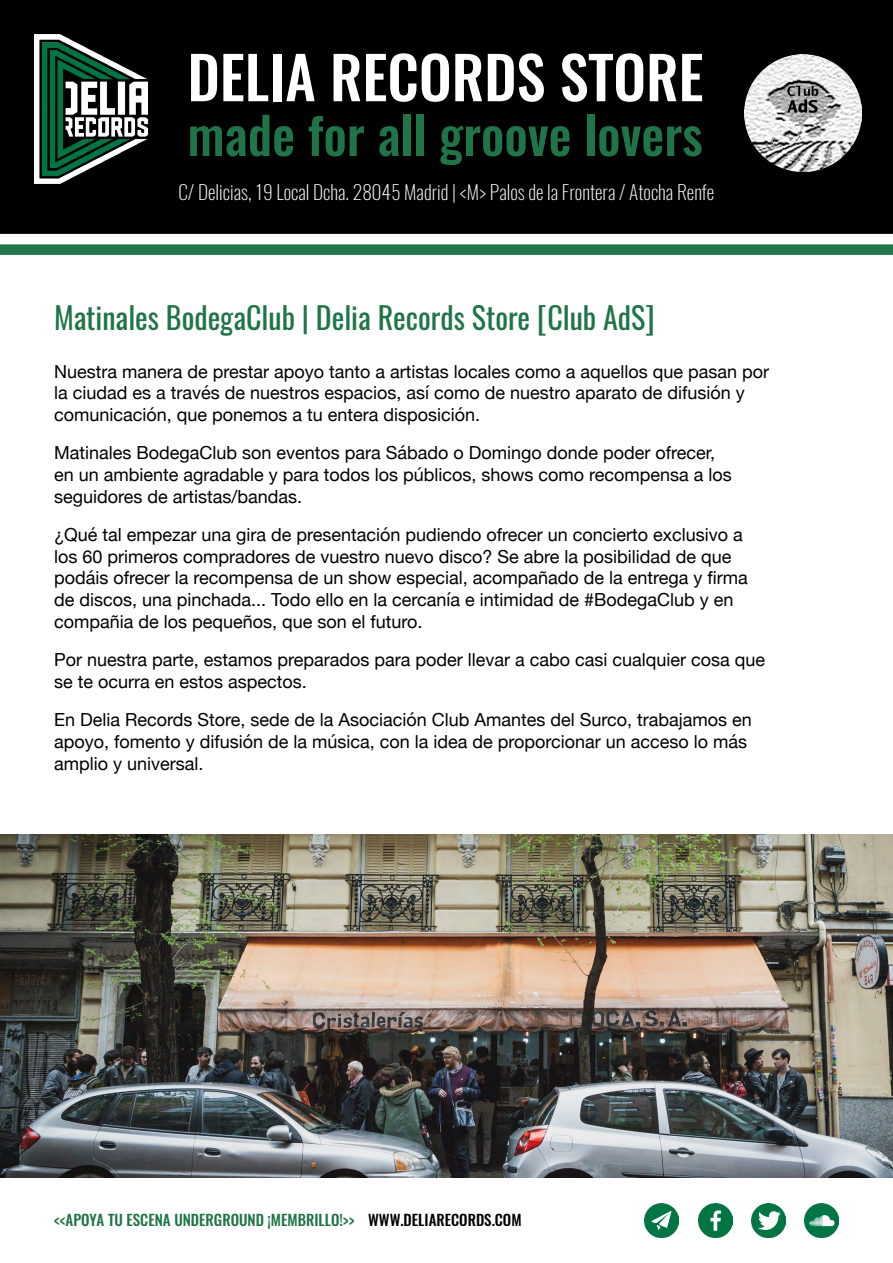
<style>
.page{position:relative;width:893px;height:1263px;background:#fff}
.page>*{position:absolute;margin:0;border:0;box-sizing:border-box;transform-origin:0 0}
.t1{font:500 58.5px "Oswald";color:#fff}
.t2{font:500 51px "Oswald";color:#1f7448}
.t3{font:30px "Oswald";color:#1f7448}
.t4{font:200 19.5px "Oswald";color:#fff}
.t5{font:18px/21.6px "Helvetica Neue";color:#000}
.t6{font:500 15px "Oswald";color:#1f7448}
.s1{color:#020203}
</style>
<div class="page">
<div style="left:1px;top:1px;width:891px;height:232px;background:#000"></div>
<div style="left:0;top:0;width:893px;height:234px;border:2px solid #000"></div>
<img style="left:34px;top:34px;width:113px;height:149px">
<img style="left:745px;top:54px;width:117px;height:117px">
<div style="left:0;top:244px;width:893px;height:11px;background:#1f7448"></div>
<img style="left:0;top:834px;width:893px;height:344px">
<img style="left:805px;top:1203px;width:34px;height:34px">
<img style="left:752px;top:1203px;width:34px;height:34px">
<img style="left:698px;top:1203px;width:34px;height:34px">
<img style="left:645px;top:1203px;width:34px;height:34px">
<h1 class="t1" style="left:187px;top:37px;width:517px">DELIA RECORDS STORE</h1>
<h2 class="t2" style="left:187px;top:100px;width:517px">made for all groove lovers</h2>
<p class="t4" style="left:178px;top:179px;width:537px">C/ Delicias, 19 Local Dcha. 28045 Madrid | &lt;M&gt; Palos de la Frontera / Atocha Renfe</p>
<h3 class="t3" style="left:54px;top:297px;width:602px">Matinales BodegaClub | Delia Records Store [Club AdS]</h3>
<p class="t5" style="left:54px;top:361px;width:717px">Nuestra manera de prestar apoyo tanto a artistas locales como a aquellos que pasan por la ciudad es a través de nuestros espacios, así como de nuestro aparato de difusión y comunicación, que ponemos a tu entera disposición.</p>
<p class="t5" style="left:54px;top:443px;width:679px">Matinales BodegaClub son eventos para Sábado o Domingo donde poder ofrecer, en un ambiente agradable y para todos los públicos, shows como recompensa a los seguidores de artistas/bandas.</p>
<p class="t5" style="left:54px;top:525px;width:695px">¿Qué tal empezar una gira de presentación pudiendo ofrecer un concierto exclusivo a los 60 primeros compradores de vuestro nuevo disco? Se abre la posibilidad de que podáis ofrecer la recompensa de un show especial, acompañado de la entrega y firma de discos, una pinchada... Todo ello en la cercanía e intimidad de #BodegaClub y en compañia de los pequeños, que son el futuro.</p>
<p class="t5" style="left:54px;top:650px;width:713px">Por nuestra parte, estamos preparados para poder llevar a cabo casi cualquier cosa que se te ocurra en estos aspectos.</p>
<p class="t5" style="left:54px;top:710px;width:699px">En Delia Records Store, sede de la Asociación Club Amantes del Surco, trabajamos en apoyo, fomento y difusión de la música, con la idea de proporcionar un acceso lo más amplio y universal.</p>
<p class="t6" style="left:54px;top:1209px;width:469px">&lt;&lt;APOYA TU ESCENA UNDERGROUND ¡MEMBRILLO!&gt;&gt; <span class="s1">WWW.DELIARECORDS.COM</span></p>
</div>
